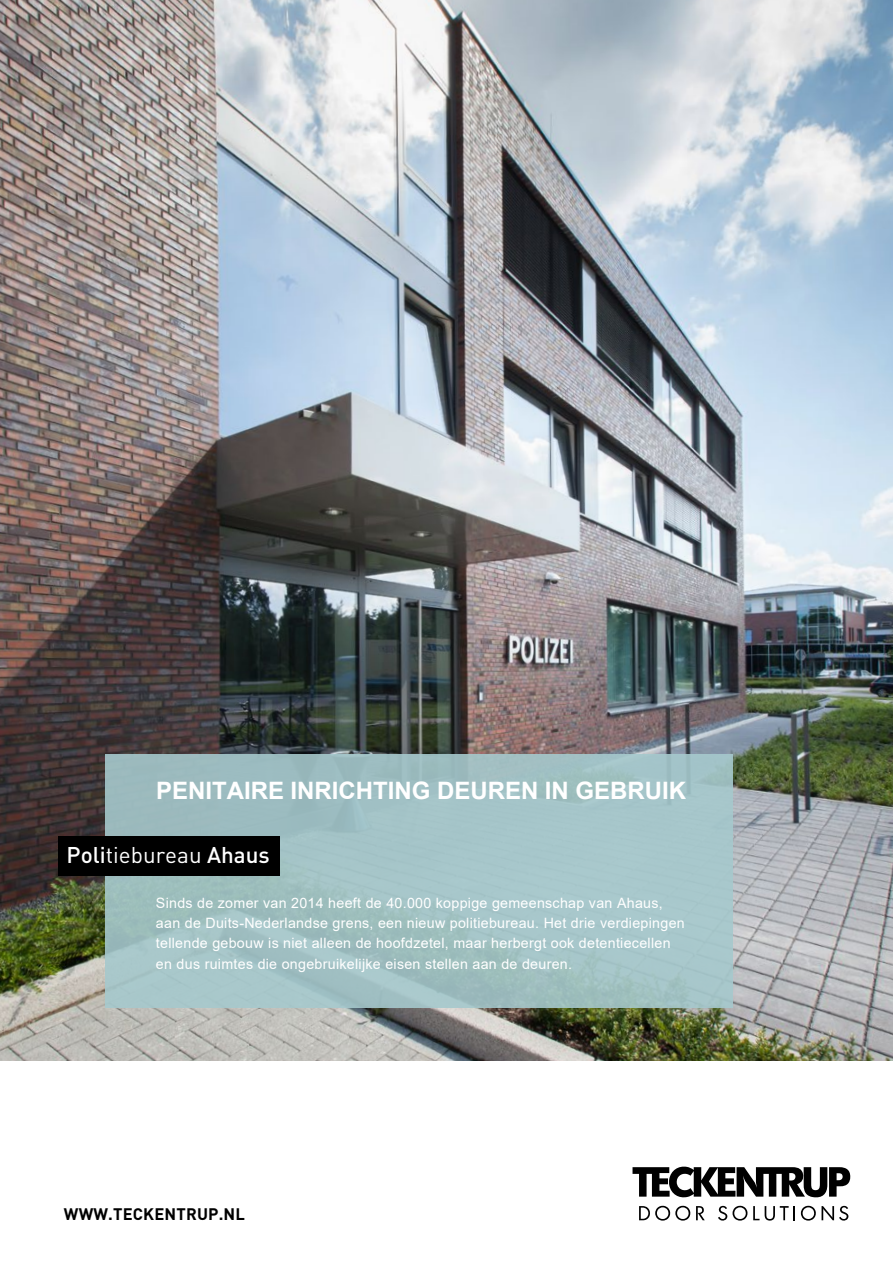
<style>
.page{position:relative;width:893px;height:1263px;background:#fff}
.page>*{position:absolute;margin:0;border:0;box-sizing:border-box;transform-origin:0 0}
.t1{font:700 24px "Arial";color:#fff}
.t2{font:500 22.5px "DIN Pro";color:#fff}
.t3{font:700 16.5px "DIN Pro";letter-spacing:.01em;color:#000}
.t4{font:14.25px/20.2px "Arial";letter-spacing:.02em;color:#fff}
.s1{font-family:"DIN";font-weight:400}
.s2{font-family:"DIN"}
</style>
<div class="page">
<img style="left:0;top:0;width:893px;height:1061px">
<svg style="left:632px;top:1166px;width:218px;height:32px"></svg>
<svg style="left:639px;top:1205px;width:66px;height:15px"></svg>
<svg style="left:718px;top:1205px;width:41px;height:16px"></svg>
<svg style="left:765px;top:1206px;width:30px;height:14px"></svg>
<svg style="left:801px;top:1205px;width:48px;height:16px"></svg>
<div style="left:105px;top:755px;width:627px;height:253px;background:#a6c9cd"></div>
<div style="left:58px;top:836px;width:222px;height:39px;background:#000"></div>
<h1 class="t1" style="left:156px;top:774px;width:531px">PENITAIRE INRICHTING DEUREN IN GEBRUIK</h1>
<h2 class="t2" style="left:67px;top:840px;width:205px">Poli<span class="s1">tiebureau</span> Ahaus</h2>
<p class="t4" style="left:156px;top:892px;width:530px">Sinds de zomer van 2014 heeft de 40.000 koppige gemeenschap van Ahaus, aan de Duits-Nederlandse grens, een nieuw politiebureau. Het drie verdiepingen tellende gebouw is niet alleen de hoofdzetel, maar herbergt ook detentiecellen en dus ruimtes die ongebruikelijke eisen stellen aan de deuren.</p>
<p class="t3" style="left:64px;top:1203px;width:183px">WWW.TECKENTRUP.<span class="s2">NL</span></p>
</div>
